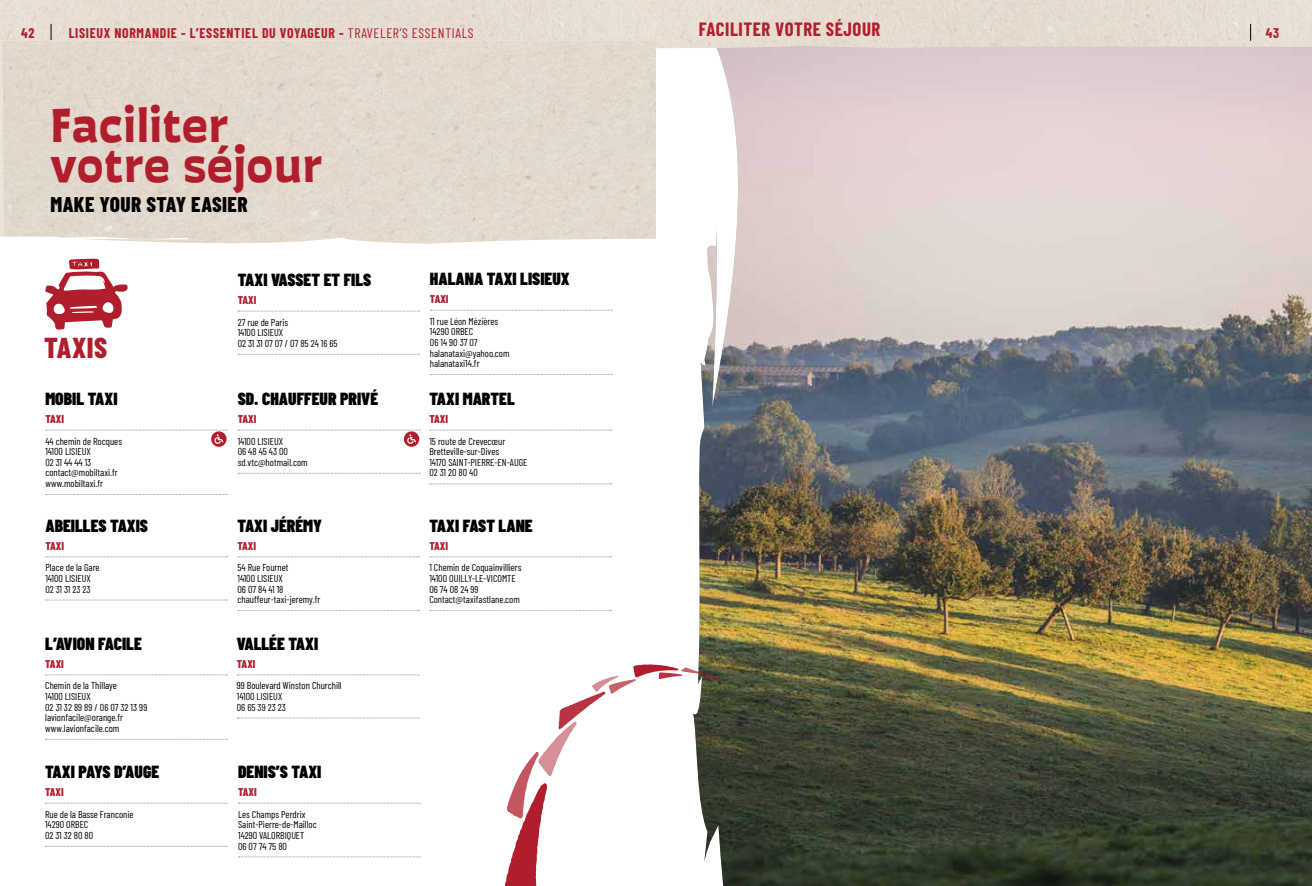
<style>
.page{position:relative;width:1312px;height:886px;background:#fff}
.page>*{position:absolute;margin:0;border:0;box-sizing:border-box;transform-origin:0 0}
.t1{font:700 49.12px/40.1px "Auster";color:#b01e2d}
.t2{font:800 28.75px "Barlow Condensed";letter-spacing:.02em;color:#b01e2d}
.t3{font:800 21.25px "Barlow Condensed";letter-spacing:.02em;color:#000}
.t4{font:700 18.75px "Barlow Condensed";letter-spacing:.03em;color:#b01e2d}
.t5{font:900 17.5px "Barlow Condensed";color:#000}
.t6{font:700 13.75px "Barlow Condensed";letter-spacing:.05em;color:#b01e2d}
.t7{font:800 11.25px "Barlow Condensed";color:#b01e2d}
.t8{font:10px/10.6px "Barlow Condensed";color:#000}
.s1{font-weight:400}
</style>
<div class="page">
<img style="left:699px;top:49px;width:612px;height:837px">
<svg style="left:46px;top:556px;width:181px;height:1px"></svg>
<svg style="left:46px;top:600px;width:181px;height:1px"></svg>
<svg style="left:238px;top:473px;width:182px;height:1px"></svg>
<svg style="left:404px;top:431px;width:15px;height:16px"></svg>
<svg style="left:238px;top:430px;width:182px;height:14px"></svg>
<svg style="left:45px;top:674px;width:182px;height:1px"></svg>
<svg style="left:45px;top:739px;width:182px;height:1px"></svg>
<svg style="left:238px;top:556px;width:181px;height:1px"></svg>
<svg style="left:238px;top:610px;width:181px;height:1px"></svg>
<svg style="left:46px;top:494px;width:181px;height:1px"></svg>
<svg style="left:211px;top:431px;width:15px;height:16px"></svg>
<svg style="left:46px;top:430px;width:181px;height:14px"></svg>
<svg style="left:238px;top:311px;width:181px;height:1px"></svg>
<svg style="left:238px;top:354px;width:181px;height:1px"></svg>
<svg style="left:45px;top:803px;width:182px;height:1px"></svg>
<svg style="left:45px;top:846px;width:182px;height:1px"></svg>
<svg style="left:45px;top:259px;width:83px;height:71px"></svg>
<svg style="left:237px;top:674px;width:182px;height:1px"></svg>
<svg style="left:237px;top:718px;width:182px;height:1px"></svg>
<svg style="left:429px;top:556px;width:182px;height:1px"></svg>
<svg style="left:429px;top:610px;width:182px;height:1px"></svg>
<svg style="left:429px;top:430px;width:182px;height:1px"></svg>
<svg style="left:429px;top:483px;width:182px;height:1px"></svg>
<svg style="left:430px;top:310px;width:182px;height:1px"></svg>
<svg style="left:430px;top:374px;width:182px;height:1px"></svg>
<svg style="left:238px;top:803px;width:182px;height:1px"></svg>
<svg style="left:238px;top:856px;width:182px;height:1px"></svg>
<svg style="left:505px;top:646px;width:233px;height:240px"></svg>
<div style="left:0;top:0;width:1311px;height:48px;background:#e6dcd0"></div>
<svg style="left:51px;top:24px;width:1px;height:17px"></svg>
<svg style="left:1249px;top:24px;width:1px;height:17px"></svg>
<h3 class="t6" style="left:21px;top:23px;width:15px">42</h3>
<h3 class="t6" style="left:69px;top:23px;width:406px">LISIEUX NORMANDIE - L’ESSENTIEL DU VOYAGEUR - <span class="s1">TRAVELER’S ESSENTIALS</span></h3>
<h3 class="t4" style="left:698px;top:16px;width:183px">FACILITER VOTRE SÉJOUR</h3>
<h3 class="t6" style="left:1265px;top:23px;width:15px">43</h3>
<h1 class="t1" style="left:50px;top:105px;width:274px">Faciliter votre séjour</h1>
<h3 class="t3" style="left:50px;top:189px;width:199px">MAKE YOUR STAY EASIER</h3>
<h2 class="t2" style="left:44px;top:328px;width:64px">TAXIS</h2>
<h3 class="t5" style="left:45px;top:386px;width:74px">MOBIL TAXI</h3>
<p class="t7" style="left:45px;top:411px;width:20px">TAXI</p>
<p class="t8" style="left:45px;top:435px;width:78px">44 chemin de Rocques<br>14100 LISIEUX<br>02 31 44 44 13 contact@mobiltaxi.fr www.mobiltaxi.fr</p>
<h3 class="t5" style="left:45px;top:513px;width:104px">ABEILLES TAXIS</h3>
<p class="t7" style="left:45px;top:538px;width:20px">TAXI</p>
<p class="t8" style="left:45px;top:562px;width:56px">Place de la Gare<br>14100 LISIEUX<br>02 31 31 23 23</p>
<h3 class="t5" style="left:45px;top:631px;width:98px">L’AVION FACILE</h3>
<p class="t7" style="left:45px;top:656px;width:20px">TAXI</p>
<p class="t8" style="left:45px;top:680px;width:104px">Chemin de la Thillaye<br>14100 LISIEUX<br>02 31 32 89 89 / 06 07 32 13 99 lavionfacile@orange.fr www.lavionfacile.com</p>
<h3 class="t5" style="left:45px;top:759px;width:116px">TAXI PAYS D’AUGE</h3>
<p class="t7" style="left:45px;top:784px;width:20px">TAXI</p>
<p class="t8" style="left:45px;top:808px;width:90px">Rue de la Basse Franconie<br>14290 ORBEC<br>02 31 32 80 80</p>
<h3 class="t5" style="left:238px;top:267px;width:135px">TAXI VASSET ET FILS</h3>
<p class="t7" style="left:238px;top:292px;width:20px">TAXI</p>
<p class="t8" style="left:238px;top:316px;width:101px">27 rue de Paris<br>14100 LISIEUX<br>02 31 31 07 07 / 07 85 24 16 65</p>
<h3 class="t5" style="left:238px;top:386px;width:142px">SD. CHAUFFEUR PRIVÉ</h3>
<p class="t7" style="left:238px;top:411px;width:20px">TAXI</p>
<p class="t8" style="left:238px;top:435px;width:71px">14100 LISIEUX<br>06 48 45 43 00 sd.vtc@hotmail.com</p>
<h3 class="t5" style="left:237px;top:513px;width:86px">TAXI JÉRÉMY</h3>
<p class="t7" style="left:237px;top:538px;width:20px">TAXI</p>
<p class="t8" style="left:237px;top:562px;width:84px">54 Rue Fournet<br>14100 LISIEUX<br>06 07 84 41 18 chauffeur-taxi-jeremy.fr</p>
<h3 class="t5" style="left:237px;top:631px;width:83px">VALLÉE TAXI</h3>
<p class="t7" style="left:237px;top:656px;width:20px">TAXI</p>
<p class="t8" style="left:237px;top:680px;width:106px">99 Boulevard Winston Churchill<br>14100 LISIEUX<br>06 65 39 23 23</p>
<h3 class="t5" style="left:238px;top:759px;width:85px">DENIS’S TAXI</h3>
<p class="t7" style="left:238px;top:784px;width:20px">TAXI</p>
<p class="t8" style="left:238px;top:808px;width:80px">Les Champs Perdrix<br>Saint-Pierre-de-Mailloc<br>14290 VALORBIQUET<br>06 07 74 75 80</p>
<h3 class="t5" style="left:430px;top:266px;width:141px">HALANA TAXI LISIEUX</h3>
<p class="t7" style="left:430px;top:291px;width:20px">TAXI</p>
<p class="t8" style="left:430px;top:315px;width:81px">11 rue Léon Mézières<br>14290 ORBEC<br>06 14 90 37 07 halanataxi@yahoo.com halanataxi14.fr</p>
<h3 class="t5" style="left:429px;top:386px;width:87px">TAXI MARTEL</h3>
<p class="t7" style="left:429px;top:411px;width:20px">TAXI</p>
<p class="t8" style="left:429px;top:435px;width:100px">15 route de Crevecœur<br>Bretteville-sur-Dives<br>14170 SAINT-PIERRE-EN-AUGE<br>02 31 20 80 40</p>
<h3 class="t5" style="left:429px;top:513px;width:105px">TAXI FAST LANE</h3>
<p class="t7" style="left:429px;top:538px;width:20px">TAXI</p>
<p class="t8" style="left:429px;top:562px;width:94px">1 Chemin de Coquainvilliers<br>14100 OUILLY-LE-VICOMTE<br>06 74 08 24 99<br>Contact@taxifastlane.com</p>
</div>
